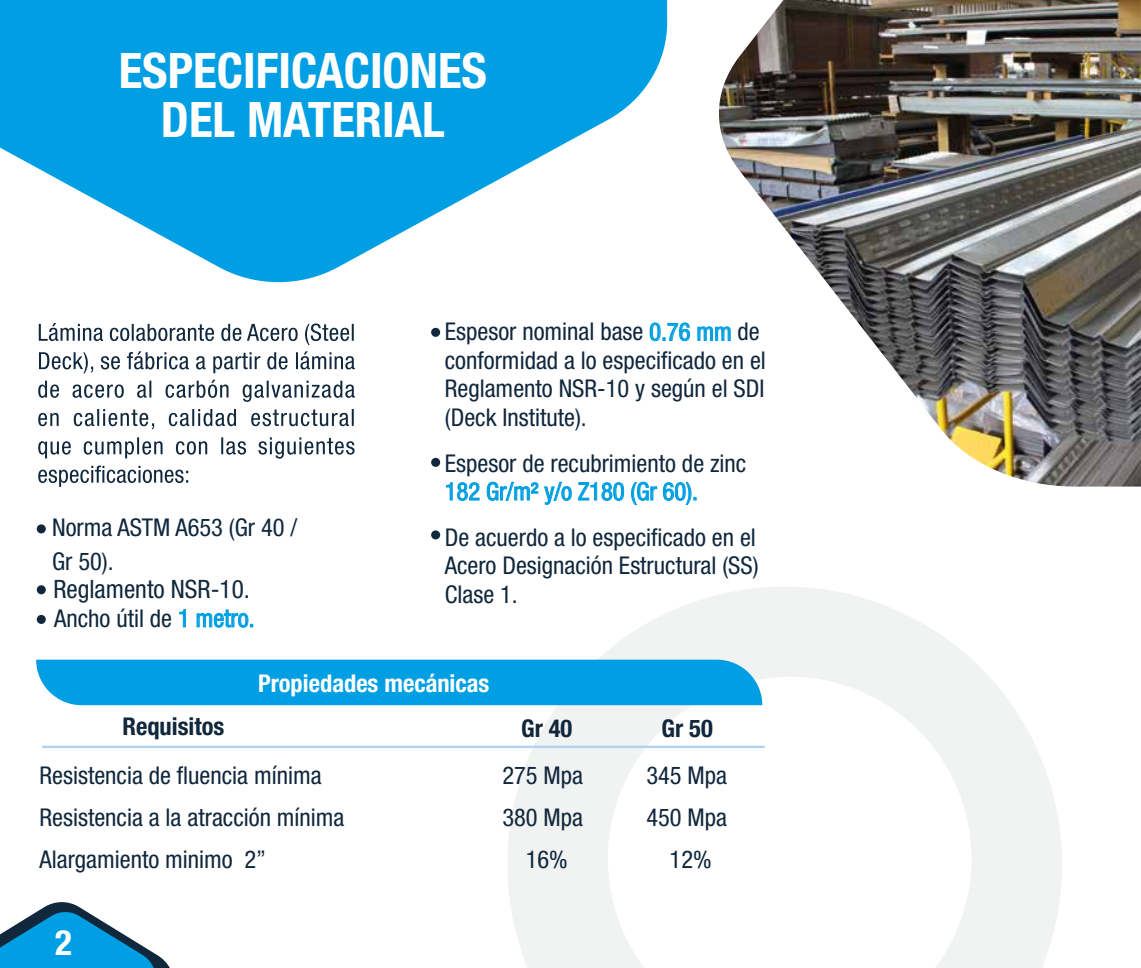
<style>
.page{position:relative;width:1141px;height:968px;background:#fff}
.page>*{position:absolute;margin:0;border:0;box-sizing:border-box;transform-origin:0 0}
.t1{font:700 condensed 49px/49px "Helvetica Neue LT Std";color:#fff;text-align:center}
.t2{font:700 condensed 35px "Helvetica Neue LT Std";color:#fff}
.t3{font:condensed 25.38px "Helvetica Neue LT Std";color:#10273c}
.t4{font:condensed 24.5px/28.5px "Helvetica Neue LT Std";color:#10273c}
.t5{font:condensed 24.5px "Helvetica Neue LT Std";color:#009fe3}
.t6{font:700 condensed 24.5px "Helvetica Neue LT Std";color:#fff}
.t7{font:700 condensed 24.5px "Helvetica Neue LT Std";color:#10273c}
.s1{color:#009fe3}
</style>
<div class="page">
<svg style="left:507px;top:587px;width:555px;height:380px"></svg>
<img style="left:719px;top:0;width:422px;height:486px">
<svg style="left:0;top:0;width:667px;height:283px;fill:#009fe3"></svg>
<div style="left:37px;top:524px;width:9px;height:9px;background:#10273b;border-radius:50%"></div>
<div style="left:37px;top:585px;width:9px;height:9px;background:#10273b;border-radius:50%"></div>
<div style="left:37px;top:615px;width:9px;height:9px;background:#10273b;border-radius:50%"></div>
<div style="left:431px;top:328px;width:9px;height:9px;background:#10273b;border-radius:50%"></div>
<div style="left:431px;top:530px;width:9px;height:9px;background:#10273b;border-radius:50%"></div>
<div style="left:431px;top:458px;width:9px;height:9px;background:#10273b;border-radius:50%"></div>
<div style="left:36px;top:659px;width:726px;height:46px;background:#009fe3"></div>
<hr style="left:42px;top:745px;width:723px;height:3px;background:#afd4f1">
<svg style="left:38px;top:465px;width:150px;height:21px"></svg>
<svg style="left:38px;top:437px;width:317px;height:21px"></svg>
<svg style="left:38px;top:409px;width:316px;height:20px"></svg>
<svg style="left:38px;top:379px;width:317px;height:23px"></svg>
<svg style="left:39px;top:351px;width:316px;height:22px"></svg>
<svg style="left:39px;top:323px;width:315px;height:22px"></svg>
<svg style="left:649px;top:322px;width:41px;height:19px"></svg>
<svg style="left:697px;top:326px;width:34px;height:15px"></svg>
<svg style="left:446px;top:482px;width:34px;height:19px"></svg>
<svg style="left:486px;top:481px;width:86px;height:24px"></svg>
<svg style="left:578px;top:482px;width:46px;height:19px"></svg>
<svg style="left:631px;top:481px;width:66px;height:24px"></svg>
<svg style="left:179px;top:609px;width:7px;height:18px"></svg>
<svg style="left:196px;top:609px;width:57px;height:19px"></svg>
<svg style="left:0;top:902px;width:170px;height:65px"></svg>
<h1 class="t1" style="left:119px;top:45px;width:370px">ESPECIFICACIONES<br>DEL MATERIAL</h1>
<p class="t4" style="left:445px;top:317px;width:323px">Espesor nominal base <span class="s1">0.76 mm</span> de conformidad a lo especificado en el<br>Reglamento NSR-10 y según el SDI (Deck Institute).</p>
<p class="t4" style="left:445px;top:448px;width:303px">Espesor de recubrimiento de zinc</p>
<p class="t5" style="left:445px;top:477px;width:255px">182 Gr/m² y/o Z180 (Gr 60).</p>
<p class="t4" style="left:445px;top:522px;width:315px">De acuerdo a lo especificado en el<br>Acero Designación Estructural (SS)</p>
<p class="t4" style="left:52px;top:510px;width:247px;line-height:33.2px">Norma ASTM A653 (Gr 40 /<br>Gr 50).</p>
<p class="t3" style="left:53px;top:574px;width:198px">Reglamento NSR-10.</p>
<p class="t4" style="left:445px;top:579px;width:74px">Clase 1.</p>
<p class="t4" style="left:54px;top:603px;width:202px">Ancho útil de <span class="s1">1 metro.</span></p>
<p class="t6" style="left:258px;top:668px;width:233px">Propiedades mecánicas</p>
<p class="t7" style="left:123px;top:711px;width:103px">Requisitos</p>
<p class="t7" style="left:521px;top:713px;width:53px">Gr 40</p>
<p class="t7" style="left:661px;top:713px;width:53px">Gr 50</p>
<p class="t4" style="left:40px;top:760px;width:284px">Resistencia de fluencia mínima</p>
<p class="t4" style="left:502px;top:760px;width:82px">275 Mpa</p>
<p class="t4" style="left:646px;top:760px;width:82px">345 Mpa</p>
<p class="t4" style="left:40px;top:802px;width:306px">Resistencia a la atracción mínima</p>
<p class="t4" style="left:502px;top:802px;width:82px">380 Mpa</p>
<p class="t4" style="left:646px;top:802px;width:82px">450 Mpa</p>
<p class="t4" style="left:40px;top:844px;width:228px">Alargamiento minimo 2”</p>
<p class="t4" style="left:526px;top:844px;width:44px">16%</p>
<p class="t4" style="left:670px;top:844px;width:44px">12%</p>
<h2 class="t2" style="left:55px;top:921px;width:18px">2</h2>
</div>
